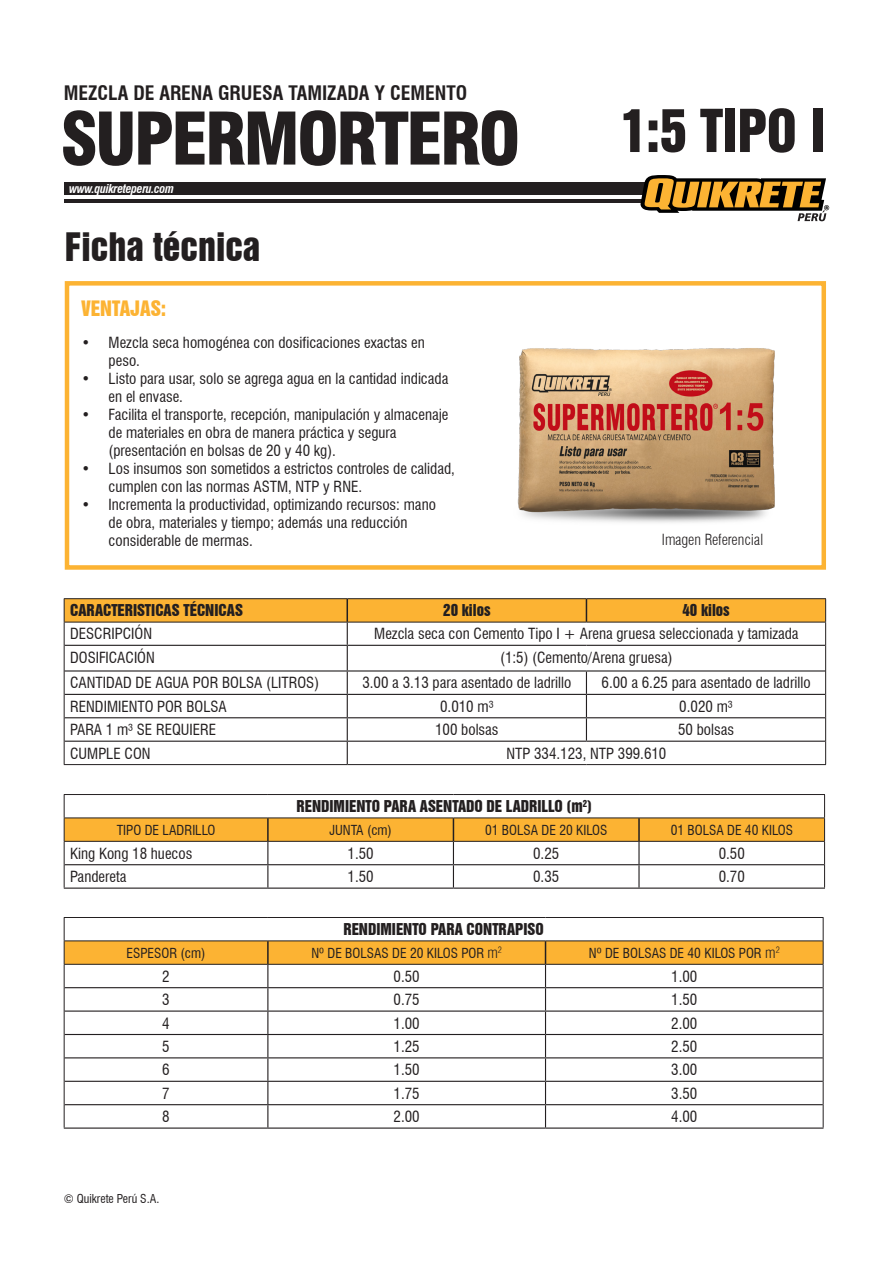
<style>
.page{position:relative;width:893px;height:1263px;background:#fff}
.page>*{position:absolute;margin:0;border:0;box-sizing:border-box;transform-origin:0 0}
.t1{font:900 condensed 70.5px "Swiss 721 BT";letter-spacing:-.04em;color:#231f20}
.Default{font:54px "Swiss 921 BT Regular A";color:#231f20}
.Default-2{font:36px "Swiss 921 BT Regular A";color:#231f20}
.t2{font:700 condensed 19.5px "Swiss 721 BT";color:#231f20}
.Default-3{font:19.5px "Swiss 921 BT Regular A";color:#fcb333}
.Default-4{font:condensed 15px/18px "Swiss 721 BT";color:#231f20}
.Default-5{font:15px "Swiss 921 BT Regular A";color:#231f20}
.t3{font:300 condensed 15px "Swiss 721 BT";color:#231f20}
.Default-6{font:condensed 13.5px "Swiss 721 BT";color:#231f20}
.t4{font:italic 700 condensed 12px "Swiss 721 BT";letter-spacing:-.03em;color:#fff}
.Default-7{font:condensed 12px "Swiss 721 BT";color:#231f20}
.s1{font-weight:300;font-size:15px}
</style>
<div class="page">
<div style="left:65px;top:281px;width:761px;height:289px;border:4px solid #fcb333"></div>
<div style="left:64px;top:183px;width:581px;height:12px;background:#231f20"></div>
<hr style="left:64px;top:199px;width:581px;height:3px;background:#231f20">
<svg style="left:640px;top:175px;width:189px;height:46px"></svg>
<hr style="left:64px;top:764px;width:283px;height:1px;background:#231f20">
<hr style="left:347px;top:764px;width:239px;height:1px;background:#231f20">
<hr style="left:586px;top:764px;width:240px;height:1px;background:#231f20">
<hr style="left:64px;top:598px;width:283px;height:1px;background:#231f20">
<hr style="left:347px;top:598px;width:239px;height:1px;background:#231f20">
<hr style="left:586px;top:598px;width:240px;height:1px;background:#231f20">
<svg style="left:64px;top:599px;width:762px;height:165px"></svg>
<hr style="left:64px;top:622px;width:283px;height:1px;background:#231f20">
<hr style="left:347px;top:622px;width:239px;height:1px;background:#231f20">
<hr style="left:586px;top:622px;width:240px;height:1px;background:#231f20">
<hr style="left:64px;top:887px;width:204px;height:2px;background:#231f20">
<hr style="left:268px;top:887px;width:185px;height:2px;background:#231f20">
<hr style="left:453px;top:887px;width:186px;height:2px;background:#231f20">
<hr style="left:639px;top:887px;width:186px;height:2px;background:#231f20">
<hr style="left:64px;top:794px;width:204px;height:1px;background:#231f20">
<hr style="left:268px;top:794px;width:185px;height:1px;background:#231f20">
<hr style="left:453px;top:794px;width:186px;height:1px;background:#231f20">
<hr style="left:639px;top:794px;width:186px;height:1px;background:#231f20">
<svg style="left:64px;top:795px;width:761px;height:92px"></svg>
<hr style="left:64px;top:817px;width:204px;height:1px;background:#231f20">
<hr style="left:268px;top:817px;width:185px;height:1px;background:#231f20">
<hr style="left:453px;top:817px;width:186px;height:1px;background:#231f20">
<hr style="left:639px;top:817px;width:186px;height:1px;background:#231f20">
<hr style="left:64px;top:1127px;width:204px;height:2px;background:#231f20">
<hr style="left:268px;top:1127px;width:277px;height:2px;background:#231f20">
<hr style="left:545px;top:1127px;width:278px;height:2px;background:#231f20">
<hr style="left:64px;top:917px;width:204px;height:1px;background:#231f20">
<hr style="left:268px;top:917px;width:277px;height:1px;background:#231f20">
<hr style="left:545px;top:917px;width:278px;height:1px;background:#231f20">
<svg style="left:64px;top:918px;width:760px;height:209px"></svg>
<hr style="left:64px;top:940px;width:204px;height:1px;background:#231f20">
<hr style="left:268px;top:940px;width:277px;height:1px;background:#231f20">
<hr style="left:545px;top:940px;width:278px;height:1px;background:#231f20">
<img style="left:478px;top:281px;width:340px;height:288px">
<p class="t2" style="left:64px;top:81px;width:405px">MEZCLA DE ARENA GRUESA TAMIZADA Y CEMENTO</p>
<p class="t1" style="left:61px;top:97px;width:461px">SUPERMORTERO</p>
<p class="t4" style="left:69px;top:181px;width:106px">www.quikreteperu.com</p>
<p class="Default-2" style="left:65px;top:223px;width:197px">Ficha técnica</p>
<p class="Default-3" style="left:82px;top:296px;width:86px">VENTAJAS:</p>
<p class="Default-4" style="left:109px;top:334px;width:318px;text-indent:-27px">• Mezcla seca homogénea con dosificaciones exactas en peso.</p>
<p class="Default-4" style="left:109px;top:370px;width:341px;text-indent:-27px">• Listo para usar, solo se agrega agua en la cantidad indicada en el envase.</p>
<p class="Default-4" style="left:109px;top:406px;width:341px;text-indent:-27px">• Facilita el transporte, recepción, manipulación y almacenaje de materiales en obra de manera práctica y segura (presentación en bolsas de 20 y 40 kg).</p>
<p class="Default-4" style="left:109px;top:460px;width:348px;text-indent:-27px">• Los insumos son sometidos a estrictos controles de calidad, cumplen con las normas ASTM, NTP y RNE.</p>
<p class="Default-4" style="left:109px;top:496px;width:329px;text-indent:-27px">• Incrementa la productividad, optimizando recursos: mano de obra, materiales y tiempo; además una reducción considerable de mermas.</p>
<p class="Default" style="left:619px;top:95px;width:207px">1:5 TIPO I</p>
<p class="t3" style="left:662px;top:530px;width:103px">Imagen Referencial</p>
<p class="Default-5" style="left:70px;top:600px;width:174px">CARACTERISTICAS TÉCNICAS</p>
<p class="Default-5" style="left:443px;top:600px;width:49px">20 kilos</p>
<p class="Default-5" style="left:682px;top:600px;width:49px">40 kilos</p>
<p class="Default-4" style="left:70px;top:625px;width:83px">DESCRIPCIÓN</p>
<p class="Default-4" style="left:374px;top:625px;width:426px">Mezcla seca con Cemento Tipo I + Arena gruesa seleccionada y tamizada</p>
<p class="Default-4" style="left:70px;top:648px;width:86px">DOSIFICACIÓN</p>
<p class="Default-4" style="left:500px;top:648px;width:174px">(1:5) (Cemento/Arena gruesa)</p>
<p class="Default-4" style="left:70px;top:674px;width:250px">CANTIDAD DE AGUA POR BOLSA (LITROS)</p>
<p class="Default-4" style="left:362px;top:674px;width:211px">3.00 a 3.13 para asentado de ladrillo</p>
<p class="Default-4" style="left:601px;top:674px;width:211px">6.00 a 6.25 para asentado de ladrillo</p>
<p class="Default-4" style="left:70px;top:697px;width:158px">RENDIMIENTO POR BOLSA</p>
<p class="Default-4" style="left:440px;top:697px;width:55px">0.010 m³</p>
<p class="Default-4" style="left:679px;top:697px;width:55px">0.020 m³</p>
<p class="Default-4" style="left:70px;top:721px;width:148px">PARA 1 m³ SE REQUIERE</p>
<p class="Default-4" style="left:435px;top:721px;width:65px">100 bolsas</p>
<p class="Default-4" style="left:678px;top:721px;width:58px">50 bolsas</p>
<p class="Default-4" style="left:70px;top:744px;width:82px">CUMPLE CON</p>
<p class="Default-4" style="left:506px;top:744px;width:161px">NTP 334.123, NTP 399.610</p>
<p class="Default-5" style="left:297px;top:796px;width:297px">RENDIMIENTO PARA ASENTADO DE LADRILLO (m<sup>2</sup>)</p>
<p class="Default-6" style="left:117px;top:822px;width:100px">TIPO DE LADRILLO</p>
<p class="Default-6" style="left:329px;top:822px;width:64px">JUNTA (cm)</p>
<p class="Default-6" style="left:485px;top:822px;width:124px">01 BOLSA DE 20 KILOS</p>
<p class="Default-6" style="left:671px;top:822px;width:124px">01 BOLSA DE 40 KILOS</p>
<p class="Default-4" style="left:70px;top:844px;width:124px">King Kong 18 huecos</p>
<p class="Default-4" style="left:348px;top:844px;width:28px">1.50</p>
<p class="Default-4" style="left:533px;top:844px;width:28px">0.25</p>
<p class="Default-4" style="left:719px;top:844px;width:28px">0.50</p>
<p class="Default-4" style="left:70px;top:868px;width:58px">Pandereta</p>
<p class="Default-4" style="left:348px;top:868px;width:28px">1.50</p>
<p class="Default-4" style="left:533px;top:868px;width:28px">0.35</p>
<p class="Default-4" style="left:719px;top:868px;width:28px">0.70</p>
<p class="Default-5" style="left:343px;top:919px;width:202px">RENDIMIENTO PARA CONTRAPISO</p>
<p class="Default-6" style="left:127px;top:945px;width:80px">ESPESOR (cm)</p>
<p class="Default-6" style="left:311px;top:945px;width:192px">Nº DE BOLSAS DE 20 KILOS POR <span class="s1">m</span><sup>2</sup></p>
<p class="Default-6" style="left:589px;top:945px;width:192px">Nº DE BOLSAS DE 40 KILOS POR <span class="s1">m</span><sup>2</sup></p>
<p class="Default-4" style="left:162px;top:967px;width:9px">2</p>
<p class="Default-4" style="left:394px;top:967px;width:28px">0.50</p>
<p class="Default-4" style="left:671px;top:967px;width:28px">1.00</p>
<p class="Default-4" style="left:162px;top:991px;width:9px">3</p>
<p class="Default-4" style="left:394px;top:991px;width:28px">0.75</p>
<p class="Default-4" style="left:671px;top:991px;width:28px">1.50</p>
<p class="Default-4" style="left:162px;top:1014px;width:9px">4</p>
<p class="Default-4" style="left:394px;top:1014px;width:28px">1.00</p>
<p class="Default-4" style="left:671px;top:1014px;width:28px">2.00</p>
<p class="Default-4" style="left:162px;top:1037px;width:9px">5</p>
<p class="Default-4" style="left:394px;top:1037px;width:28px">1.25</p>
<p class="Default-4" style="left:671px;top:1037px;width:28px">2.50</p>
<p class="Default-4" style="left:162px;top:1061px;width:9px">6</p>
<p class="Default-4" style="left:394px;top:1061px;width:28px">1.50</p>
<p class="Default-4" style="left:671px;top:1061px;width:28px">3.00</p>
<p class="Default-4" style="left:162px;top:1084px;width:9px">7</p>
<p class="Default-4" style="left:394px;top:1084px;width:28px">1.75</p>
<p class="Default-4" style="left:671px;top:1084px;width:28px">3.50</p>
<p class="Default-4" style="left:162px;top:1107px;width:9px">8</p>
<p class="Default-4" style="left:394px;top:1107px;width:28px">2.00</p>
<p class="Default-4" style="left:671px;top:1107px;width:28px">4.00</p>
<p class="Default-7" style="left:64px;top:1191px;width:97px">© Quikrete Perú S.A.</p>
</div>
